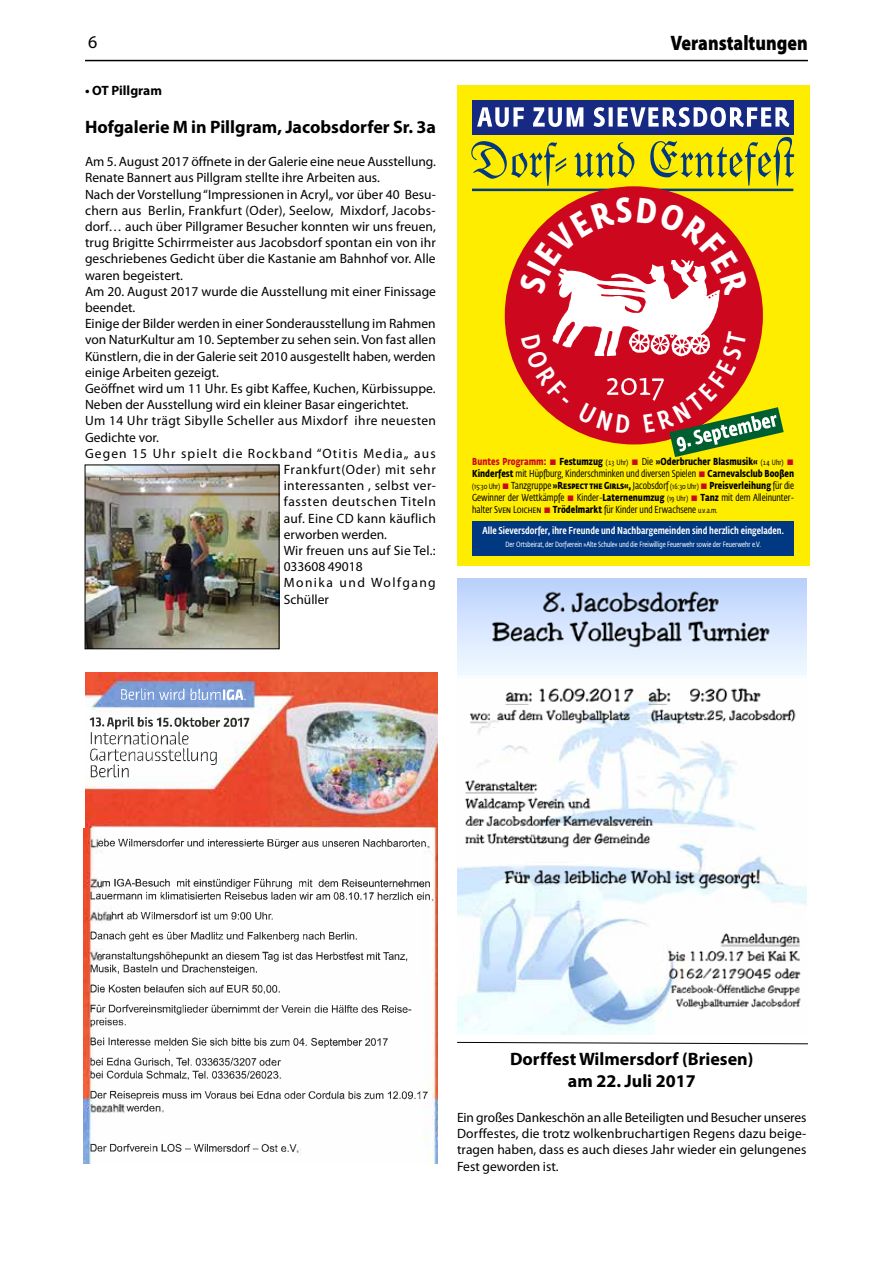
<style>
.page{position:relative;width:893px;height:1263px;background:#fff}
.page>*{position:absolute;margin:0;border:0;box-sizing:border-box;transform-origin:0 0}
.t1{font:900 21px "Myriad Pro";color:#000;scale:.85 1}
.t2{font:700 18px/21.6px "Myriad Pro";color:#000;text-align:center}
.t3{font:18px "Myriad Pro";color:#000}
.t4{font:13.5px/16.2px "Myriad Pro";letter-spacing:.005em;color:#000;text-align:justify}
.t5{font:13.5px "Myriad Pro";letter-spacing:.025em;color:#000}
.t6{font:13.5px "Myriad Pro";letter-spacing:.05em;color:#000}
.t7{font:13.5px "Myriad Pro";letter-spacing:.08em;color:#000}
.t8{font:13.5px "Myriad Pro";letter-spacing:.03em;color:#000}
.t9{font:13.5px "Myriad Pro";letter-spacing:.11em;color:#000}
.t10{font:700 13.5px "Myriad Pro";color:#000}
.t11{font:10.05px/12px "Fedra Sans Cond Pro";color:#000;text-align:justify}
.t12{font:500 10.05px "Fedra Sans Cond Pro";color:#fff}
.t13{font:7.5px "Fedra Sans Cond Pro";color:#fff}
.s1{font-weight:700;color:#cd071e}
.s2{font-weight:500;color:#cd071e}
.s3{font-weight:700}
.s4{font-size:7.5px}
</style>
<div class="page">
<hr style="left:85px;top:60px;width:723px;height:1px;background:#000">
<img style="left:87px;top:467px;width:190px;height:180px">
<div style="left:85px;top:465px;width:194px;height:184px;border:1px solid #000"></div>
<img style="left:84px;top:672px;width:354px;height:492px">
<img style="left:89px;top:716px;width:31px;height:442px">
<img style="left:120px;top:688px;width:318px;height:476px">
<div style="left:457px;top:85px;width:352px;height:481px;background:#ffed00"></div>
<div style="left:472px;top:100px;width:322px;height:34px;background:#162983"></div>
<hr style="left:472px;top:189px;width:321px;height:2px;background:#003882">
<svg style="left:471px;top:141px;width:95px;height:45px"></svg>
<svg style="left:574px;top:142px;width:60px;height:35px"></svg>
<svg style="left:650px;top:136px;width:145px;height:50px"></svg>
<div style="left:472px;top:521px;width:322px;height:34px;background:#003882"></div>
<svg style="left:477px;top:107px;width:312px;height:20px"></svg>
<div style="left:505px;top:186px;width:258px;height:258px;background:#cd071e;border-radius:50%"></div>
<img style="left:457px;top:578px;width:349px;height:100px">
<img style="left:457px;top:687px;width:349px;height:348px">
<svg style="left:457px;top:1042px;width:351px;height:2px"></svg>
<svg style="left:519px;top:197px;width:265px;height:260px"></svg>
<h2 class="t3" style="left:88px;top:30px;width:11px">6</h2>
<h1 class="t1" style="left:670px;top:29px;width:163px">Veranstaltungen</h1>
<p class="t10" style="left:85px;top:82px;width:78px">• OT Pillgram</p>
<h2 class="t2" style="left:85px;top:116px;width:352px">Hofgalerie M in Pillgram, Jacobsdorfer Sr. 3a</h2>
<p class="t4" style="left:85px;top:153px;width:352px">Am 5. August 2017 öffnete in der Galerie eine neue Ausstellung.</p>
<p class="t4" style="left:85px;top:169px;width:296px">Renate Bannert aus Pillgram stellte ihre Arbeiten aus.</p>
<p class="t4" style="left:85px;top:186px;width:352px">Nach der Vorstellung “Impressionen in Acryl„ vor über 40 Besu-</p>
<p class="t4" style="left:85px;top:202px;width:352px">chern aus Berlin, Frankfurt (Oder), Seelow, Mixdorf, Jacobs-</p>
<p class="t4" style="left:85px;top:218px;width:352px">dorf… auch über Pillgramer Besucher konnten wir uns freuen,</p>
<p class="t4" style="left:85px;top:234px;width:352px">trug Brigitte Schirrmeister aus Jacobsdorf spontan ein von ihr</p>
<p class="t4" style="left:85px;top:250px;width:352px">geschriebenes Gedicht über die Kastanie am Bahnhof vor. Alle</p>
<p class="t4" style="left:85px;top:267px;width:100px">waren begeistert.</p>
<p class="t4" style="left:85px;top:283px;width:352px">Am 20. August 2017 wurde die Ausstellung mit einer Finissage</p>
<p class="t4" style="left:85px;top:299px;width:52px">beendet.</p>
<p class="t4" style="left:85px;top:315px;width:352px">Einige der Bilder werden in einer Sonderausstellung im Rahmen</p>
<p class="t4" style="left:85px;top:331px;width:352px">von NaturKultur am 10. September zu sehen sein. Von fast allen</p>
<p class="t4" style="left:85px;top:348px;width:352px">Künstlern, die in der Galerie seit 2010 ausgestellt haben, werden</p>
<p class="t4" style="left:85px;top:364px;width:135px">einige Arbeiten gezeigt.</p>
<p class="t4" style="left:85px;top:380px;width:352px">Geöffnet wird um 11 Uhr. Es gibt Kaffee, Kuchen, Kürbissuppe.</p>
<p class="t4" style="left:85px;top:396px;width:325px">Neben der Ausstellung wird ein kleiner Basar eingerichtet.</p>
<p class="t5" style="left:85px;top:412px;width:353px">Um 14 Uhr trägt Sibylle Scheller aus Mixdorf ihre neuesten</p>
<p class="t4" style="left:85px;top:429px;width:75px">Gedichte vor.</p>
<p class="t7" style="left:85px;top:445px;width:352px">Gegen 15 Uhr spielt die Rockband “Otitis Media„ aus</p>
<p class="t6" style="left:284px;top:461px;width:154px">Frankfurt(Oder) mit sehr</p>
<p class="t8" style="left:284px;top:477px;width:154px">interessanten , selbst ver-</p>
<p class="t6" style="left:284px;top:493px;width:154px">fassten deutschen Titeln</p>
<p class="t4" style="left:284px;top:510px;width:154px">auf. Eine CD kann käuflich</p>
<p class="t4" style="left:284px;top:526px;width:105px">erworben werden.</p>
<p class="t4" style="left:284px;top:542px;width:154px">Wir freuen uns auf Sie Tel.:</p>
<p class="t4" style="left:284px;top:558px;width:80px">033608 49018</p>
<p class="t9" style="left:284px;top:574px;width:154px">Monika und Wolfgang</p>
<p class="t4" style="left:284px;top:591px;width:47px">Schüller</p>
<p class="t11" style="left:472px;top:455px;width:324px"><span class="s1">Buntes Programm:</span> <span class="s2">▪</span> <span class="s3">Festumzug</span> <span class="s4">(13 Uhr)</span> <span class="s2">▪</span> Die <span class="s3">»Oderbrucher Blasmusik«</span> <span class="s4">(14 Uhr)</span> <span class="s2">▪ </span><span class="s3">Kinderfest</span> mit Hüpfburg, Kinderschminken und diversen Spielen <span class="s2">▪</span> <span class="s3">Carnevalsclub Booßen </span><span class="s4">(15:30 Uhr)</span> <span class="s2">▪</span>Tanzgruppe <span class="s3">»Respect the Girls«,</span> Jacobsdorf <span class="s4">(16:30 Uhr)</span> <span class="s2">▪</span><span class="s3">Preisverleihung</span> für die Gewinner der Wettkämpfe <span class="s2">▪</span> Kinder-<span class="s3">Laternenumzug</span> <span class="s4">(19 Uhr)</span> <span class="s2">▪</span> <span class="s3">Tanz</span> mit dem Alleinunter&shy;halter Sven Loichen <span class="s2">▪</span> <span class="s3">Trödelmarkt</span> für Kinder und Erwachsene <span class="s4">u.v.a.m.</span></p>
<p class="t12" style="left:483px;top:523px;width:303px">Alle Sieversdorfer, ihre Freunde und Nachbargemeinden sind herzlich eingeladen.</p>
<p class="t13" style="left:505px;top:539px;width:257px">Der Ortsbeirat, der Dorfverein »Alte Schule« und die Freiwillige Feuerwehr sowie der Feuerwehr e.V.</p>
<h2 class="t2" style="left:510px;top:1047px;width:245px">Dorffest Wilmersdorf (Briesen) am 22. Juli 2017</h2>
<p class="t4" style="left:457px;top:1109px;width:351px">Ein großes Dankeschön an alle Beteiligten und Besucher unseres Dorffestes, die trotz wolkenbruchartigen Regens dazu beige&shy;tragen haben, dass es auch dieses Jahr wieder ein gelungenes Fest geworden ist.</p>
</div>
